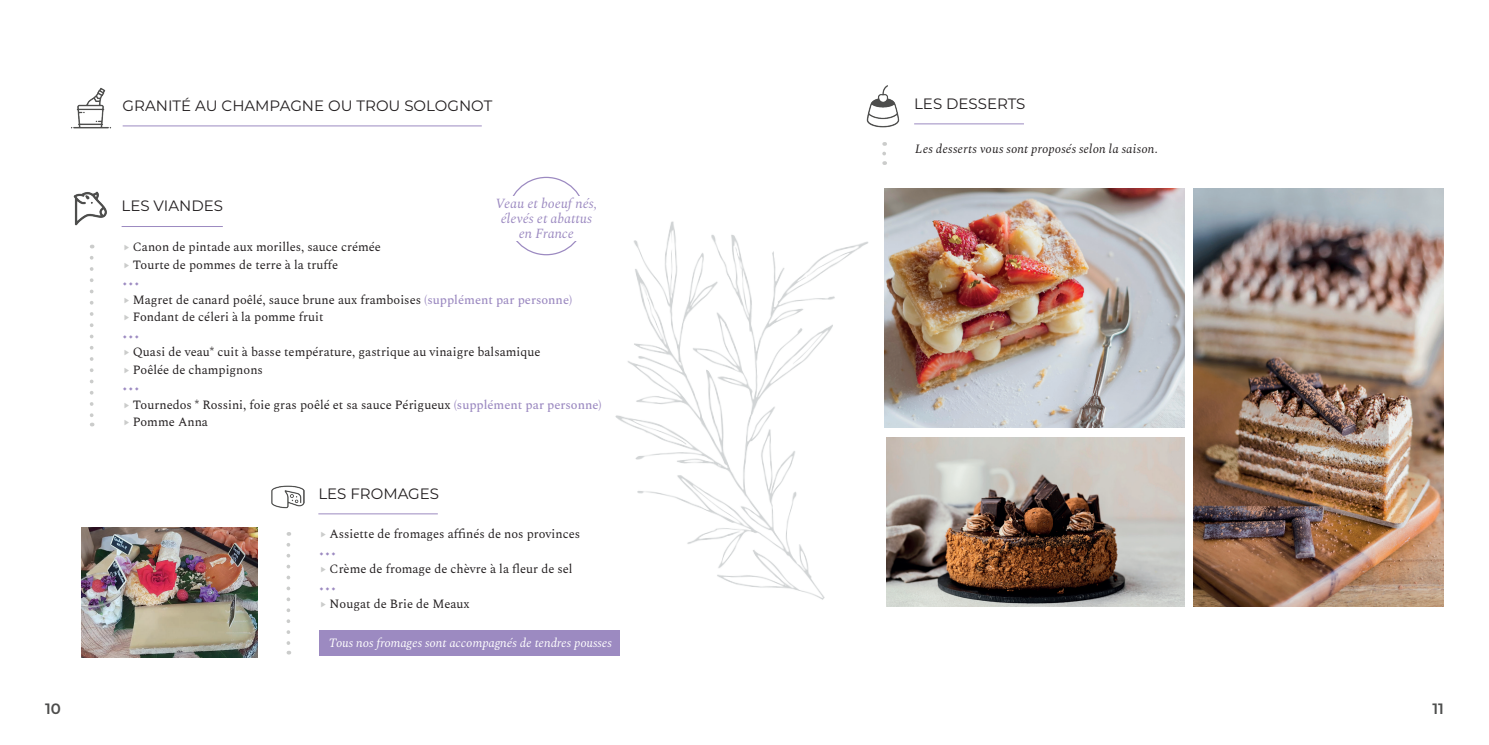
<style>
.page{position:relative;width:1489px;height:745px;background:#fff}
.page>*{position:absolute;margin:0;border:0;box-sizing:border-box;transform-origin:0 0}
.t1{font:15px "Montserrat";color:#231f20}
.t2{font:600 15px "Montserrat";color:#4d4d4c}
.t3{font:600 15px "Montserrat";color:#4e4f4e}
.t4{font:italic 13.75px/15px "Spectral";color:#9c8ac1;text-align:center}
.t5{font:12.5px/17.5px "Spectral";color:#231f20}
.t6{font:italic 12.5px "Spectral";color:#fff}
.t7{font:italic 12.5px "Spectral";letter-spacing:.01em;color:#231f20}
.t8{font:7.5px "Spectral";color:#9c8ac1}
.s1{color:#cbcccb}
.s2{font-weight:500;color:#9c8ac1}
</style>
<div class="page">
<img style="left:71px;top:87px;width:41px;height:42px">
<hr style="left:122px;top:226px;width:101px;height:1px;background:#9c8ac1">
<svg style="left:90px;top:257px;width:3px;height:169px"></svg>
<img style="left:74px;top:192px;width:33px;height:33px">
<hr style="left:318px;top:513px;width:120px;height:1px;background:#9c8ac1">
<svg style="left:286px;top:544px;width:4px;height:110px"></svg>
<img style="left:271px;top:485px;width:33px;height:24px">
<div style="left:320px;top:629px;width:300px;height:26px;background:#9c8ac1"></div>
<hr style="left:123px;top:125px;width:359px;height:1px;background:#9c8ac1">
<img style="left:82px;top:527px;width:175px;height:130px">
<img style="left:531px;top:221px;width:436px;height:386px">
<hr style="left:914px;top:123px;width:109px;height:1px;background:#9c8ac1">
<svg style="left:882px;top:153px;width:4px;height:12px"></svg>
<img style="left:866px;top:85px;width:34px;height:42px">
<img style="left:1193px;top:188px;width:250px;height:418px">
<img style="left:884px;top:188px;width:300px;height:239px">
<img style="left:886px;top:437px;width:298px;height:169px">
<p class="t1" style="left:123px;top:95px;width:371px">GRANITÉ AU CHAMPAGNE OU TROU SOLOGNOT</p>
<p class="t1" style="left:122px;top:196px;width:103px">LES VIANDES</p>
<p class="t4" style="left:495px;top:196px;width:103px">Veau et boeuf nés, élevés et abattus en France</p>
<p class="t5" style="left:123px;top:238px;width:260px"><span class="s1">▸</span> Canon de pintade aux morilles, sauce crémée <span class="s1">▸</span> Tourte de pommes de terre à la truffe</p>
<p class="t8" style="left:123px;top:278px;width:18px">◆ ◆ ◆</p>
<p class="t5" style="left:123px;top:291px;width:451px"><span class="s1">▸</span> Magret de canard poêlé, sauce brune aux framboises <span class="s2">(supplément par personne) </span><span class="s1">▸</span> Fondant de céleri à la pomme fruit</p>
<p class="t8" style="left:123px;top:330px;width:18px">◆ ◆ ◆</p>
<p class="t5" style="left:123px;top:343px;width:419px"><span class="s1">▸</span> Quasi de veau* cuit à basse température, gastrique au vinaigre balsamique <span class="s1">▸</span> Poêlée de champignons</p>
<p class="t8" style="left:123px;top:383px;width:18px">◆ ◆ ◆</p>
<p class="t5" style="left:123px;top:396px;width:480px"><span class="s1">▸</span> Tournedos * Rossini, foie gras poêlé et sa sauce Périgueux <span class="s2">(supplément par personne) </span><span class="s1">▸</span> Pomme Anna</p>
<p class="t1" style="left:318px;top:483px;width:122px">LES FROMAGES</p>
<p class="t5" style="left:319px;top:525px;width:262px"><span class="s1">▸</span> Assiette de fromages affinés de nos provinces</p>
<p class="t8" style="left:319px;top:547px;width:18px">◆ ◆ ◆</p>
<p class="t5" style="left:319px;top:560px;width:255px"><span class="s1">▸</span> Crème de fromage de chèvre à la fleur de sel</p>
<p class="t8" style="left:319px;top:582px;width:18px">◆ ◆ ◆</p>
<p class="t5" style="left:319px;top:595px;width:152px"><span class="s1">▸</span> Nougat de Brie de Meaux</p>
<p class="t6" style="left:329px;top:633px;width:285px">Tous nos fromages sont accompagnés de tendres pousses</p>
<p class="t1" style="left:914px;top:93px;width:113px">LES DESSERTS</p>
<p class="t7" style="left:915px;top:140px;width:244px">Les desserts vous sont proposés selon la saison.</p>
<p class="t2" style="left:45px;top:698px;width:17px">10</p>
<p class="t3" style="left:1432px;top:698px;width:13px">11</p>
</div>
